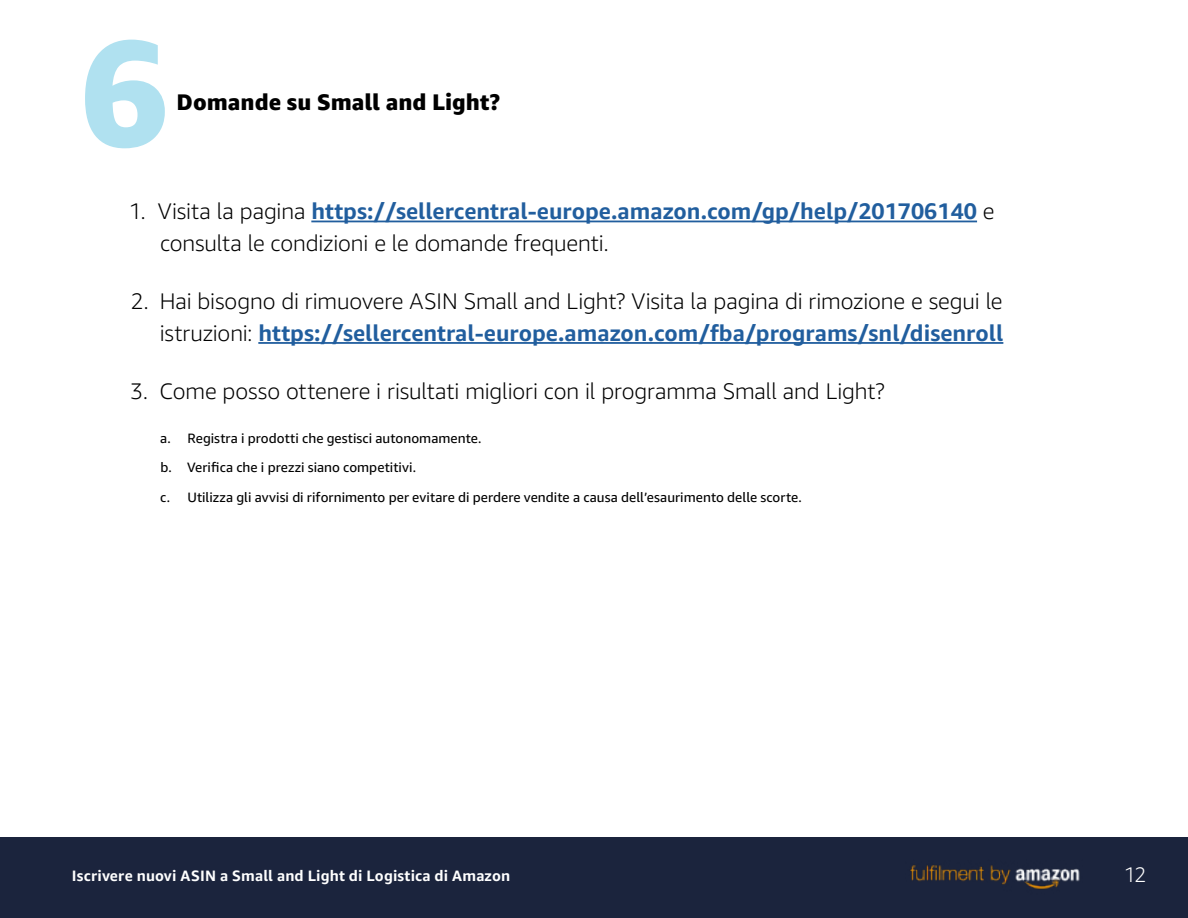
<style>
.page{position:relative;width:1188px;height:918px;background:#fff}
.page>*{position:absolute;margin:0;border:0;box-sizing:border-box;transform-origin:0 0}
.t1{font:800 150px "Amazon Ember";color:#b0e1f0}
.t2{font:300 22.5px/31.5px "Amazon Ember";letter-spacing:-.005em;color:#000}
.t3{font:800 22.5px "Amazon Ember";color:#000}
.t4{font:300 21px "Amazon Ember";color:#fff}
.t5{font:700 15px "Amazon Ember";letter-spacing:.01em;color:#fff}
.t6{font:13.5px "Amazon Ember";letter-spacing:.005em;color:#000}
.s1{font-weight:700;color:#215e9e}
</style>
<div class="page">
<hr style="left:311px;top:221px;width:666px;height:1px;background:#215e9e">
<hr style="left:258px;top:342px;width:745px;height:2px;background:#215e9e">
<div style="left:0;top:838px;width:1188px;height:80px;background:#1b243d"></div>
<img style="left:910px;top:865px;width:170px;height:24px">
<h1 class="t1" style="left:79px;top:-2px;width:91px">6</h1>
<p class="t3" style="left:176px;top:88px;width:325px">Domande su Small and Light?</p>
<p class="t2" style="left:160px;top:195px;width:836px;text-indent:-32px">1. Visita la pagina <span class="s1">https://sellercentral-europe.amazon.com/gp/help/201706140</span> e consulta le condizioni e le domande frequenti.</p>
<p class="t2" style="left:130px;top:285px;width:874px;text-align:right">2. Hai bisogno di rimuovere ASIN Small and Light? Visita la pagina di rimozione e segui le istruzioni: <span class="s1">https://sellercentral-europe.amazon.com/fba/programs/snl/disenroll</span></p>
<p class="t2" style="left:130px;top:375px;width:756px">3. Come posso ottenere i risultati migliori con il programma Small and Light?</p>
<p class="t6" style="left:160px;top:429px;width:323px">a. Registra i prodotti che gestisci autonomamente.</p>
<p class="t6" style="left:161px;top:459px;width:257px">b. Verifica che i prezzi siano competitivi.</p>
<p class="t6" style="left:160px;top:489px;width:643px">c. Utilizza gli avvisi di rifornimento per evitare di perdere vendite a causa dell’esaurimento delle scorte.</p>
<p class="t5" style="left:72px;top:867px;width:440px">Iscrivere nuovi ASIN a Small and Light di Logistica di Amazon</p>
<p class="t4" style="left:1123px;top:861px;width:25px">12</p>
</div>
